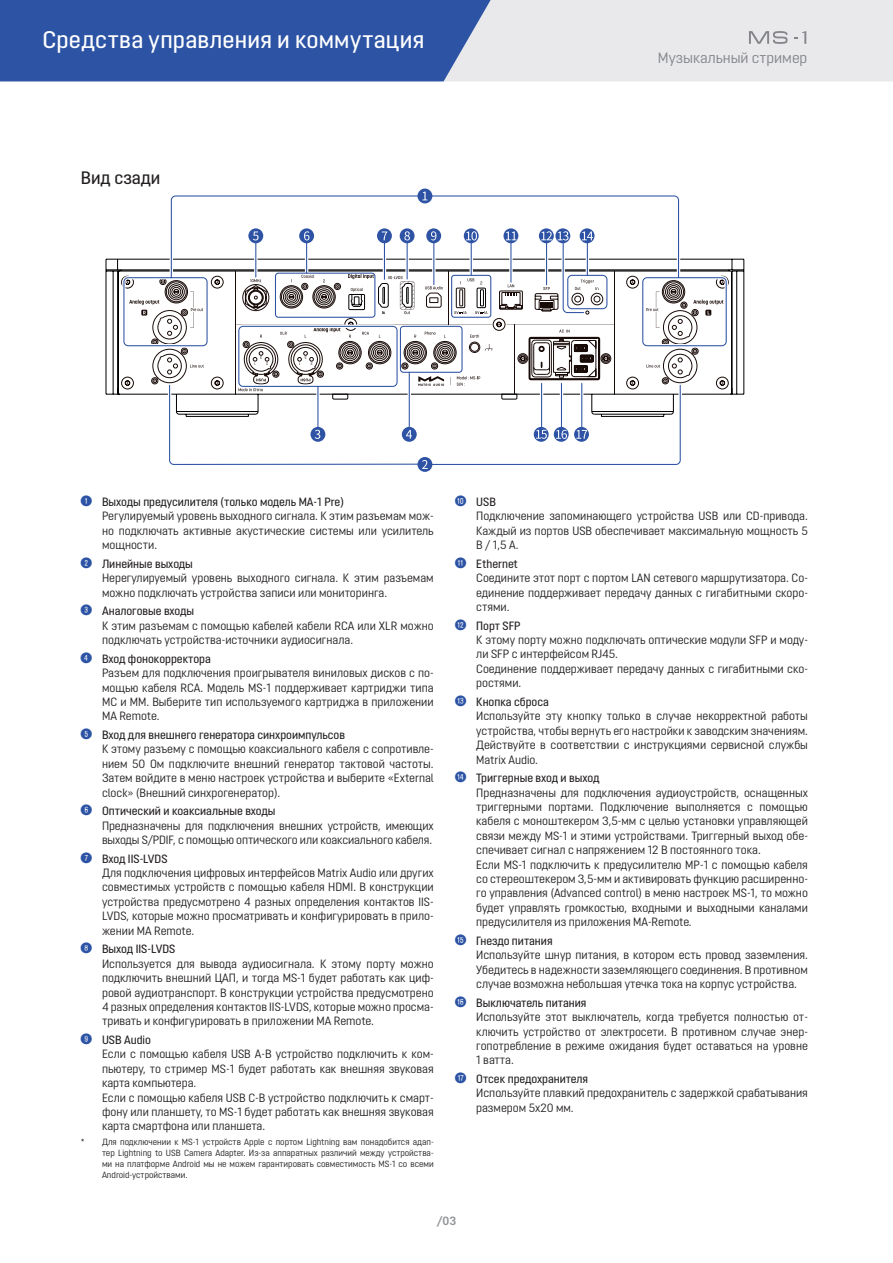
<style>
.page{position:relative;width:893px;height:1263px;background:#fff}
.page>*{position:absolute;margin:0;border:0;box-sizing:border-box;transform-origin:0 0}
.t1{font:500 24px "Opinion Pro";letter-spacing:.015em;color:#fff}
.t2{font:500 18px "Opinion Pro";color:#231f20}
.t3{font:15px "Opinion Pro";color:#83868b}
.t4{font:12px/14.4px "Opinion Pro";color:#231f20;scale:.96 1}
.t5{font:700 12px "Opinion Pro";color:#939598}
.t6{font:9px/10.8px "Opinion Pro";color:#231f20;text-align:justify;scale:.96 1}
.s1{font-family:"Circled Numbers";font-size:15px;color:#2c53a4}
.s2{font-weight:500}
</style>
<div class="page">
<div style="left:0;top:0;width:893px;height:81px;background:#e9e9eb"></div>
<div style="left:0;top:0;width:491px;height:81px;background:#2c53a4"></div>
<svg style="left:749px;top:31px;width:38px;height:13px"></svg>
<svg style="left:794px;top:31px;width:12px;height:13px"></svg>
<svg style="left:105px;top:258px;width:640px;height:137px"></svg>
<svg style="left:417px;top:457px;width:15px;height:15px"></svg>
<svg style="left:417px;top:189px;width:15px;height:14px"></svg>
<svg style="left:129px;top:192px;width:604px;height:277px"></svg>
<h1 class="t1" style="left:43px;top:26px;width:383px">Средства управления и коммутация</h1>
<h2 class="t2" style="left:81px;top:167px;width:81px">Вид сзади</h2>
<p class="t3" style="left:658px;top:49px;width:151px">Музыкальный стример</p>
<p class="t4" style="left:102px;top:494px;width:347px;text-indent:-21px"><span class="s1">}</span> <span class="s2">Выходы предусилителя (только модель MA-1 Pre)<br></span>Регулируемый уровень выходного сигнала. К этим разъемам мож&shy;но подключать активные акустические системы или усилитель мощности.</p>
<p class="t4" style="left:102px;top:556px;width:347px;text-indent:-21px"><span class="s1">;</span> <span class="s2">Линейные выходы<br></span>Нерегулируемый уровень выходного сигнала. К этим разъемам можно подключать устройства записи или мониторинга.</p>
<p class="t4" style="left:102px;top:604px;width:347px;text-indent:-21px"><span class="s1">=</span> <span class="s2">Аналоговые входы<br></span>К этим разъемам с помощью кабелей кабели RCA или XLR можно подключать устройства-источники аудиосигнала.</p>
<p class="t4" style="left:102px;top:651px;width:347px;text-indent:-21px"><span class="s1">%</span> <span class="s2">Вход фонокорректора<br></span>Разъем для подключения проигрывателя виниловых дисков с по&shy;мощью кабеля RCA. Модель MS-1 поддерживает картриджи типа MC и MM. Выберите тип используемого картриджа в приложении MA Remote.</p>
<p class="t4" style="left:102px;top:727px;width:347px;text-indent:-21px"><span class="s1">&amp;</span> <span class="s2">Вход для внешнего генератора синхроимпульсов<br></span>К этому разъему с помощью коаксиального кабеля с сопротивле&shy;нием 50 Ом подключите внешний генератор тактовой частоты.<br>Затем войдите в меню настроек устройства и выберите «External clock» (Внешний синхрогенератор).</p>
<p class="t4" style="left:102px;top:804px;width:347px;text-indent:-21px"><span class="s1">(</span> <span class="s2">Оптический и коаксиальные входы<br></span>Предназначены для подключения внешних устройств, имеющих выходы S/PDIF, с помощью оптического или коаксиального кабеля.</p>
<p class="t4" style="left:102px;top:851px;width:347px;text-indent:-21px"><span class="s1">)</span> <span class="s2">Вход IIS-LVDS<br></span>Для подключения цифровых интерфейсов Matrix Audio или других совместимых устройств с помощью кабеля HDMI. В конструкции устройства предусмотрено 4 разных определения контактов IIS-LVDS, которые можно просматривать и конфигурировать в прило&shy;жении MA Remote.</p>
<p class="t4" style="left:102px;top:942px;width:347px;text-indent:-21px"><span class="s1">+</span> <span class="s2">Выход IIS-LVDS<br></span>Используется для вывода аудиосигнала. К этому порту можно подключить внешний ЦАП, и тогда MS-1 будет работать как циф&shy;ровой аудиотранспорт. В конструкции устройства предусмотрено 4 разных определения контактов IIS-LVDS, которые можно просма&shy;тривать и конфигурировать в приложении MA Remote.</p>
<p class="t4" style="left:102px;top:1032px;width:347px;text-indent:-21px"><span class="s1">§</span> <span class="s2">USB Audio<br></span>Если с помощью кабеля USB A-B устройство подключить к ком&shy;пьютеру, то стример MS-1 будет работать как внешняя звуковая карта компьютера.<br>Если с помощью кабеля USB С-B устройство подключить к смарт&shy;фону или планшету, то MS-1 будет работать как внешняя звуковая карта смартфона или планшета.</p>
<p class="t6" style="left:102px;top:1137px;width:347px;text-indent:-21px">* Для подключении к MS-1 устройств Apple с портом Lightning вам понадобится адап&shy;тер Lightning to USB Camera Adapter. Из-за аппаратных различий между устройства&shy;ми на платформе Android мы не можем гарантировать совместимость MS-1 со всеми Android-устройствами.</p>
<p class="t4" style="left:476px;top:494px;width:347px;text-indent:-21px"><span class="s1">/</span> <span class="s2">USB<br></span>Подключение запоминающего устройства USB или CD-привода.<br>Каждый из портов USB обеспечивает максимальную мощность 5<br>В / 1,5 А.</p>
<p class="t4" style="left:476px;top:556px;width:347px;text-indent:-21px"><span class="s1">:</span> <span class="s2">Ethernet<br></span>Соедините этот порт с портом LAN сетевого маршрутизатора. Со&shy;единение поддерживает передачу данных с гигабитными скоро&shy;стями.</p>
<p class="t4" style="left:476px;top:618px;width:347px;text-indent:-21px"><span class="s1">·</span> <span class="s2">Порт SFP<br></span>К этому порту можно подключать оптические модули SFP и моду&shy;ли SFP с интерфейсом RJ45.<br>Соединение поддерживает передачу данных с гигабитными ско&shy;ростями.</p>
<p class="t4" style="left:476px;top:694px;width:347px;text-indent:-21px"><span class="s1">$</span> <span class="s2">Кнопка сброса<br></span>Используйте эту кнопку только в случае некорректной работы устройства, чтобы вернуть его настройки к заводским значениям.<br>Действуйте в соответствии с инструкциями сервисной службы Matrix Audio.</p>
<p class="t4" style="left:476px;top:771px;width:347px;text-indent:-21px"><span class="s1">£</span> <span class="s2">Триггерные вход и выход<br></span>Предназначены для подключения аудиоустройств, оснащенных триггерными портами. Подключение выполняется с помощью кабеля с моноштекером 3,5-мм с целью установки управляющей связи между MS-1 и этими устройствами. Триггерный выход обе&shy;спечивает сигнал с напряжением 12 В постоянного тока.<br>Если MS-1 подключить к предусилителю MP-1 с помощью кабеля со стереоштекером 3,5-мм и активировать функцию расширенно&shy;го управления (Advanced control) в меню настроек MS-1, то можно будет управлять громкостью, входными и выходными каналами предусилителя из приложения MA-Remote.</p>
<p class="t4" style="left:476px;top:933px;width:347px;text-indent:-21px"><span class="s1">∕</span> <span class="s2">Гнездо питания<br></span>Используйте шнур питания, в котором есть провод заземления.<br>Убедитесь в надежности заземляющего соединения. В противном случае возможна небольшая утечка тока на корпус устройства.</p>
<p class="t4" style="left:476px;top:995px;width:347px;text-indent:-21px"><span class="s1">¡</span> <span class="s2">Выключатель питания<br></span>Используйте этот выключатель, когда требуется полностью от&shy;ключить устройство от электросети. В противном случае энер&shy;гопотребление в режиме ожидания будет оставаться на уровне 1 ватта.</p>
<p class="t4" style="left:476px;top:1071px;width:347px;text-indent:-21px"><span class="s1">Q</span> <span class="s2">Отсек предохранителя<br></span>Используйте плавкий предохранитель с задержкой срабатывания размером 5х20 мм.</p>
<p class="t5" style="left:437px;top:1213px;width:21px">/03</p>
</div>
